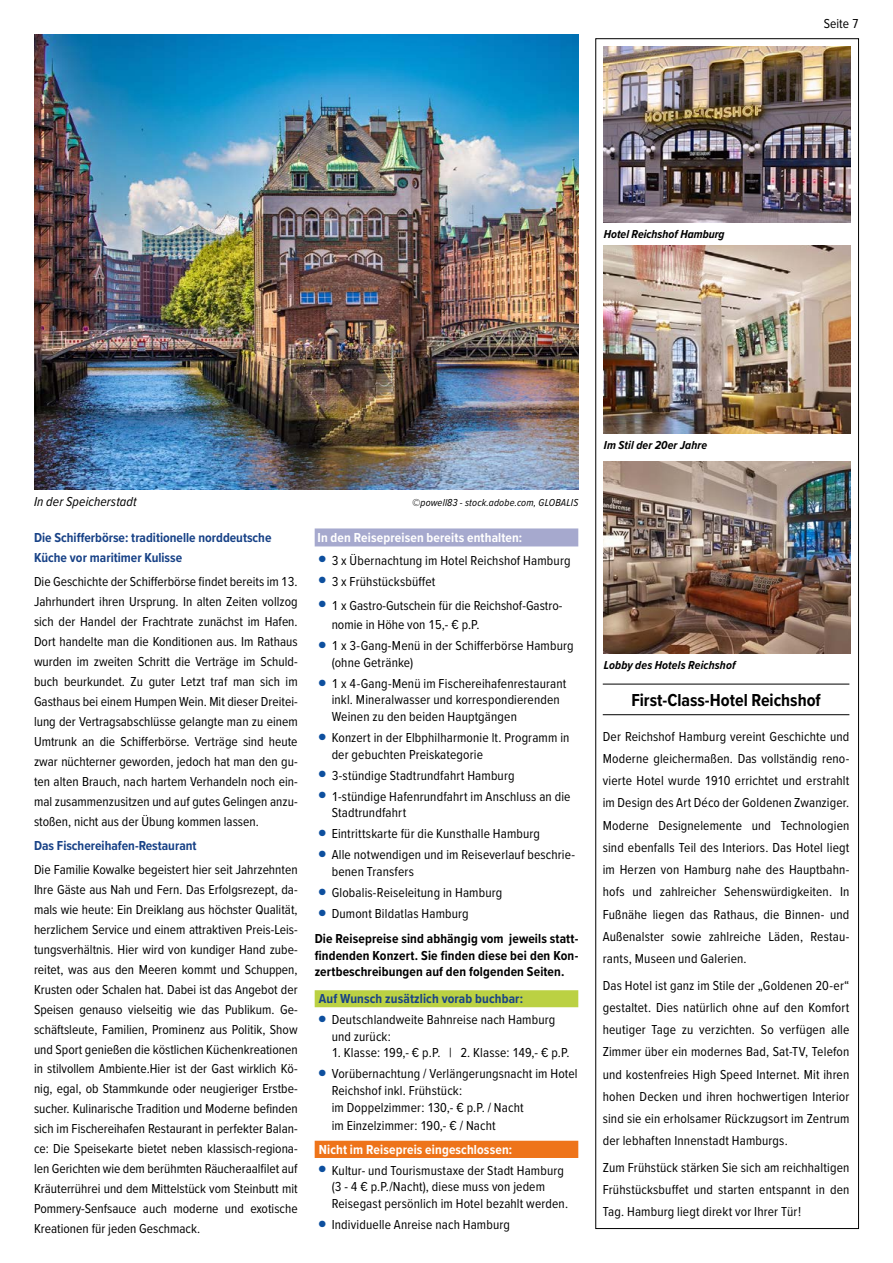
<style>
.page{position:relative;width:893px;height:1263px;background:#fff}
.page>*{position:absolute;margin:0;border:0;box-sizing:border-box;transform-origin:0 0}
.t1{font:700 18px "Proxima Nova Cond";color:#000}
.t2{font:13.5px/20px "Proxima Nova Cond";letter-spacing:.01em;color:#000}
.t3{font:700 13.5px/25.2px "Proxima Nova Cond";letter-spacing:.01em;color:#000}
.t4{font:700 13.5px/20px "Proxima Nova Cond";color:#184287}
.t5{font:700 13.5px "Proxima Nova Cond";letter-spacing:.01em;color:#fff}
.t6{font:italic 13.5px "Proxima Nova Cond";letter-spacing:.01em;color:#000}
.t7{font:italic 700 12px "Proxima Nova Cond";letter-spacing:.005em;color:#000}
.t8{font:italic 10.5px "Proxima Nova Cond";letter-spacing:.015em;color:#000}
.s1{font-weight:400}
</style>
<div class="page">
<img style="left:34px;top:34px;width:544px;height:455px">
<div style="left:315px;top:528px;width:263px;height:18px;background:#a6a9ce"></div>
<div style="left:315px;top:990px;width:263px;height:17px;background:#bbd143"></div>
<div style="left:315px;top:1141px;width:263px;height:17px;background:#ee741a"></div>
<img style="left:604px;top:47px;width:246px;height:175px">
<hr style="left:603px;top:684px;width:246px;height:1px;background:#000">
<hr style="left:603px;top:714px;width:246px;height:1px;background:#000">
<img style="left:604px;top:246px;width:246px;height:188px">
<img style="left:604px;top:461px;width:246px;height:193px">
<p class="t2" style="left:824px;top:13px;width:37px">Seite 7</p>
<p class="t7" style="left:604px;top:225px;width:122px">Hotel Reichshof Hamburg</p>
<p class="t6" style="left:34px;top:492px;width:104px">In der Speicherstadt</p>
<p class="t8" style="left:412px;top:495px;width:168px">©powell83 - stock.adobe.com, GLOBALIS</p>
<p class="t4" style="left:34px;top:527px;width:239px">Die Schifferbörse: traditionelle norddeutsche<br>Küche vor maritimer Kulisse</p>
<p class="t2" style="left:34px;top:571px;width:265px;text-align:justify">Die Geschichte der Schifferbörse findet bereits im 13.<br>Jahrhundert ihren Ursprung. In alten Zeiten vollzog sich der Handel der Frachtrate zunächst im Hafen.<br>Dort handelte man die Konditionen aus. Im Rathaus wurden im zweiten Schritt die Verträge im Schuld&shy;buch beurkundet. Zu guter Letzt traf man sich im Gasthaus bei einem Humpen Wein. Mit dieser Dreitei&shy;lung der Vertragsabschlüsse gelangte man zu einem Umtrunk an die Schifferbörse. Verträge sind heute zwar nüchterner geworden, jedoch hat man den gu&shy;ten alten Brauch, nach hartem Verhandeln noch ein&shy;mal zusammenzusitzen und auf gutes Gelingen anzu&shy;stoßen, nicht aus der Übung kommen lassen.</p>
<p class="t4" style="left:34px;top:835px;width:164px">Das Fischereihafen-Restaurant</p>
<p class="t2" style="left:34px;top:859px;width:265px;text-align:justify">Die Familie Kowalke begeistert hier seit Jahrzehnten Ihre Gäste aus Nah und Fern. Das Erfolgsrezept, da&shy;mals wie heute: Ein Dreiklang aus höchster Qualität, herzlichem Service und einem attraktiven Preis-Leis&shy;tungsverhältnis. Hier wird von kundiger Hand zube&shy;reitet, was aus den Meeren kommt und Schuppen, Krusten oder Schalen hat. Dabei ist das Angebot der Speisen genauso vielseitig wie das Publikum. Ge&shy;schäftsleute, Familien, Prominenz aus Politik, Show und Sport genießen die köstlichen Küchenkreationen in stilvollem Ambiente.Hier ist der Gast wirklich Kö&shy;nig, egal, ob Stammkunde oder neugieriger Erstbe&shy;sucher. Kulinarische Tradition und Moderne befinden sich im Fischereihafen Restaurant in perfekter Balan&shy;ce: Die Speisekarte bietet neben klassisch-regiona&shy;len Gerichten wie dem berühmten Räucheraalfilet auf Kräuterrührei und dem Mittelstück vom Steinbutt mit Pommery-Senfsauce auch moderne und exotische Kreationen für jeden Geschmack.</p>
<p class="t5" style="left:317px;top:528px;width:206px">In den Reisepreisen bereits enthalten:</p>
<p class="t2" style="left:319px;top:550px;width:253px"><sup>●</sup> 3 x Übernachtung im Hotel Reichshof Hamburg</p>
<p class="t2" style="left:319px;top:571px;width:118px"><sup>●</sup> 3 x Frühstücksbüffet</p>
<p class="t2" style="left:332px;top:595px;width:232px;text-indent:-13px"><sup>●</sup> 1 x Gastro-Gutschein für die Reichshof-Gastro&shy;nomie in Höhe von 15,- € p.P.</p>
<p class="t2" style="left:332px;top:637px;width:243px;line-height:16.6px;text-indent:-13px"><sup>●</sup> 1 x 3-Gang-Menü in der Schifferbörse Hamburg (ohne Getränke)</p>
<p class="t2" style="left:332px;top:674px;width:236px;line-height:16.6px;text-indent:-13px"><sup>●</sup> 1 x 4-Gang-Menü im Fischereihafenrestaurant inkl. Mineralwasser und korrespondierenden<br>Weinen zu den beiden Hauptgängen</p>
<p class="t2" style="left:332px;top:729px;width:239px;line-height:16.6px;text-indent:-13px"><sup>●</sup> Konzert in der Elbphilharmonie lt. Programm in der gebuchten Preiskategorie</p>
<p class="t2" style="left:319px;top:765px;width:197px"><sup>●</sup> 3-stündige Stadtrundfahrt Hamburg</p>
<p class="t2" style="left:332px;top:787px;width:240px;line-height:16.6px;text-indent:-13px"><sup>●</sup> 1-stündige Hafenrundfahrt im Anschluss an die<br>Stadtrundfahrt</p>
<p class="t2" style="left:319px;top:823px;width:223px"><sup>●</sup> Eintrittskarte für die Kunsthalle Hamburg</p>
<p class="t2" style="left:332px;top:846px;width:245px;line-height:16.6px;text-indent:-13px"><sup>●</sup> Alle notwendigen und im Reiseverlauf beschrie&shy;benen Transfers</p>
<p class="t2" style="left:319px;top:882px;width:185px"><sup>●</sup> Globalis-Reiseleitung in Hamburg</p>
<p class="t3" style="left:315px;top:900px;width:265px;text-indent:4px"><sup>●</sup> <span class="s1">Dumont Bildatlas Hamburg<br></span>Die Reisepreise sind abhängig vom jeweils statt-</p>
<p class="t3" style="left:315px;top:946px;width:265px;line-height:16.6px">findenden Konzert. Sie finden diese bei den Kon&shy;zertbeschreibungen auf den folgenden Seiten.</p>
<p class="t4" style="left:319px;top:988px;width:206px">Auf Wunsch zusätzlich vorab buchbar:</p>
<p class="t2" style="left:332px;top:1010px;width:225px;line-height:16.6px;text-indent:-13px"><sup>●</sup> Deutschlandweite Bahnreise nach Hamburg und zurück:</p>
<p class="t2" style="left:332px;top:1042px;width:239px">1. Klasse: 199,- € p.P. | 2. Klasse: 149,- € p.P.</p>
<p class="t2" style="left:332px;top:1065px;width:248px;line-height:16.6px;text-indent:-13px"><sup>●</sup> Vorübernachtung / Verlängerungsnacht im Hotel<br>Reichshof inkl. Frühstück:<br>im Doppelzimmer: 130,- € p.P. / Nacht</p>
<p class="t2" style="left:332px;top:1115px;width:166px">im Einzelzimmer: 190,- € / Nacht</p>
<p class="t5" style="left:319px;top:1139px;width:195px">Nicht im Reisepreis eingeschlossen:</p>
<p class="t2" style="left:332px;top:1161px;width:238px;line-height:16.6px;text-indent:-13px"><sup>●</sup> Kultur- und Tourismustaxe der Stadt Hamburg (3 - 4 € p.P./Nacht), diese muss von jedem<br>Reisegast persönlich im Hotel bezahlt werden.</p>
<p class="t2" style="left:319px;top:1214px;width:193px"><sup>●</sup> Individuelle Anreise nach Hamburg</p>
<p class="t7" style="left:604px;top:436px;width:105px">Im Stil der 20er Jahre</p>
<p class="t7" style="left:604px;top:656px;width:133px">Lobby des Hotels Reichshof</p>
<h1 class="t1" style="left:631px;top:686px;width:191px">First-Class-Hotel Reichshof</h1>
<p class="t2" style="left:603px;top:725px;width:248px;line-height:22.2px;text-align:justify">Der Reichshof Hamburg vereint Geschichte und Moderne gleichermaßen. Das vollständig reno&shy;vierte Hotel wurde 1910 errichtet und erstrahlt im Design des Art Déco der Goldenen Zwanziger.<br>Moderne Designelemente und Technologien sind ebenfalls Teil des Interiors. Das Hotel liegt im Herzen von Hamburg nahe des Hauptbahn&shy;hofs und zahlreicher Sehenswürdigkeiten. In Fußnähe liegen das Rathaus, die Binnen- und Außenalster sowie zahlreiche Läden, Restau&shy;rants, Museen und Galerien.</p>
<p class="t2" style="left:603px;top:973px;width:248px;line-height:22.2px;text-align:justify">Das Hotel ist ganz im Stile der „Goldenen 20-er“ gestaltet. Dies natürlich ohne auf den Komfort heutiger Tage zu verzichten. So verfügen alle Zimmer über ein modernes Bad, Sat-TV, Telefon und kostenfreies High Speed Internet. Mit ihren hohen Decken und ihren hochwertigen Interior sind sie ein erholsamer Rückzugsort im Zentrum der lebhaften Innenstadt Hamburgs.</p>
<p class="t2" style="left:603px;top:1155px;width:248px;line-height:22.2px;text-align:justify">Zum Frühstück stärken Sie sich am reichhaltigen Frühstücksbuffet und starten entspannt in den Tag. Hamburg liegt direkt vor Ihrer Tür !</p>
</div>
